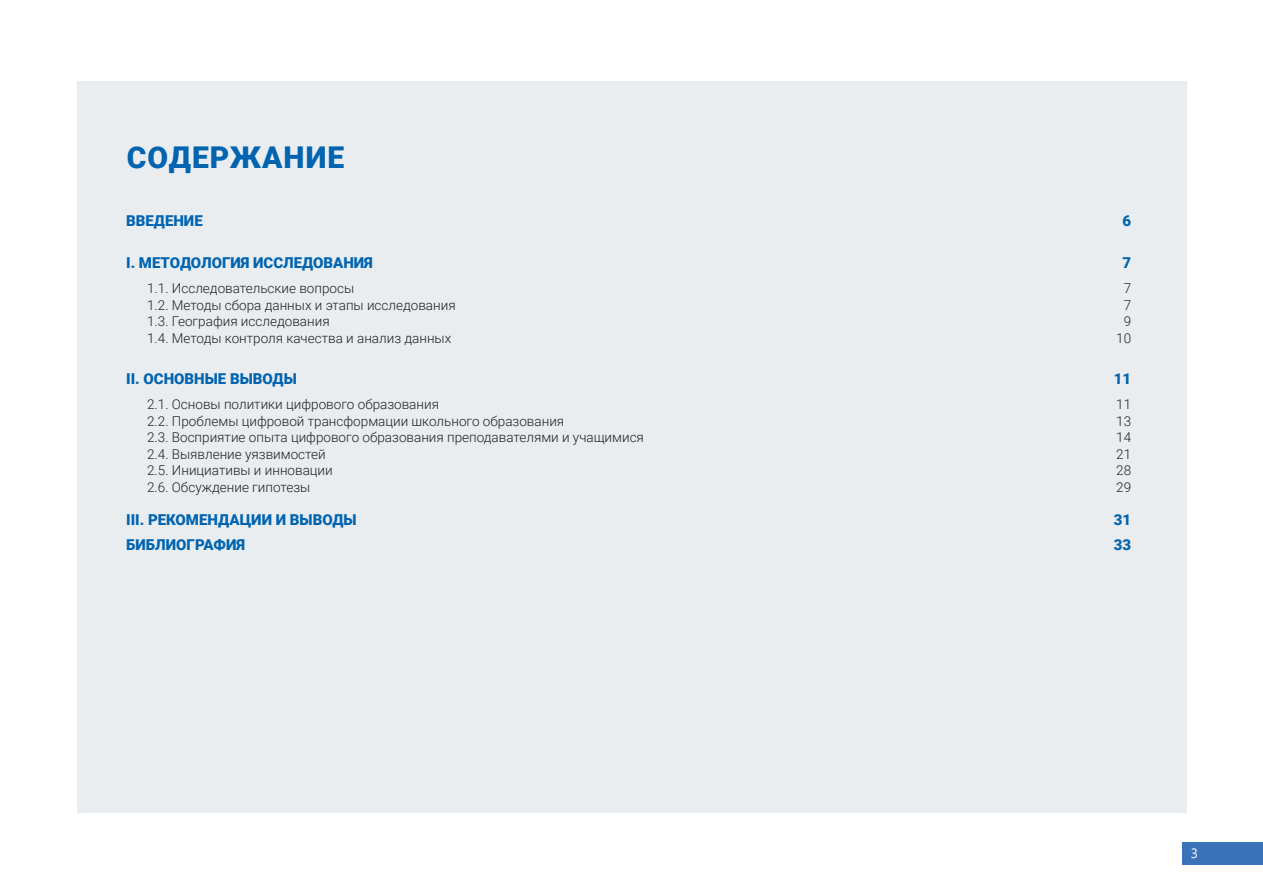
<style>
.page{position:relative;width:1263px;height:893px;background:#fff}
.page>*{position:absolute;margin:0;border:0;box-sizing:border-box;transform-origin:0 0}
.t1{font:900 30px "Roboto";letter-spacing:.035em;color:#0164b0}
.t2{font:900 15px "Roboto";color:#0164b0}
.t3{font:300 13.5px "Roboto";color:#231f20}
.t4{font:13.5px "Segoe UI";color:#fff}
</style>
<div class="page">
<div style="left:1183px;top:842px;width:80px;height:22px;background:#3b73ba"></div>
<div style="left:77px;top:81px;width:1109px;height:731px;background:#e9edf0"></div>
<h1 class="t1" style="left:127px;top:136px;width:219px">СОДЕРЖАНИЕ</h1>
<p class="t2" style="left:126px;top:210px;width:78px">ВВЕДЕНИЕ</p>
<p class="t2" style="left:1122px;top:210px;width:10px">6</p>
<p class="t2" style="left:126px;top:252px;width:248px">I. МЕТОДОЛОГИЯ ИССЛЕДОВАНИЯ</p>
<p class="t2" style="left:1122px;top:252px;width:10px">7</p>
<p class="t3" style="left:147px;top:279px;width:209px">1.1. Исследовательские вопросы</p>
<p class="t3" style="left:1124px;top:279px;width:9px">7</p>
<p class="t3" style="left:147px;top:295px;width:310px">1.2. Методы сбора данных и этапы исследования</p>
<p class="t3" style="left:1124px;top:295px;width:9px">7</p>
<p class="t3" style="left:147px;top:312px;width:184px">1.3. География исследования</p>
<p class="t3" style="left:1124px;top:312px;width:9px">9</p>
<p class="t3" style="left:147px;top:328px;width:306px">1.4. Методы контроля качества и анализ данных</p>
<p class="t3" style="left:1116px;top:328px;width:16px">10</p>
<p class="t2" style="left:126px;top:368px;width:172px">II. ОСНОВНЫЕ ВЫВОДЫ</p>
<p class="t2" style="left:1114px;top:368px;width:19px">11</p>
<p class="t3" style="left:147px;top:395px;width:293px">2.1. Основы политики цифрового образования</p>
<p class="t3" style="left:1116px;top:395px;width:16px">11</p>
<p class="t3" style="left:147px;top:411px;width:419px">2.2. Проблемы цифровой трансформации школьного образования</p>
<p class="t3" style="left:1116px;top:411px;width:16px">13</p>
<p class="t3" style="left:147px;top:428px;width:498px">2.3. Восприятие опыта цифрового образования преподавателями и учащимися</p>
<p class="t3" style="left:1116px;top:428px;width:16px">14</p>
<p class="t3" style="left:147px;top:444px;width:180px">2.4. Выявление уязвимостей</p>
<p class="t3" style="left:1116px;top:444px;width:16px">21</p>
<p class="t3" style="left:147px;top:461px;width:187px">2.5. Инициативы и инновации</p>
<p class="t3" style="left:1116px;top:461px;width:16px">28</p>
<p class="t3" style="left:147px;top:477px;width:165px">2.6. Обсуждение гипотезы</p>
<p class="t3" style="left:1116px;top:477px;width:16px">29</p>
<p class="t2" style="left:126px;top:509px;width:232px">III. РЕКОМЕНДАЦИИ И ВЫВОДЫ</p>
<p class="t2" style="left:1114px;top:509px;width:19px">31</p>
<p class="t2" style="left:126px;top:534px;width:121px">БИБЛИОГРАФИЯ</p>
<p class="t2" style="left:1114px;top:534px;width:19px">33</p>
<p class="t4" style="left:1191px;top:840px;width:9px">3</p>
</div>
